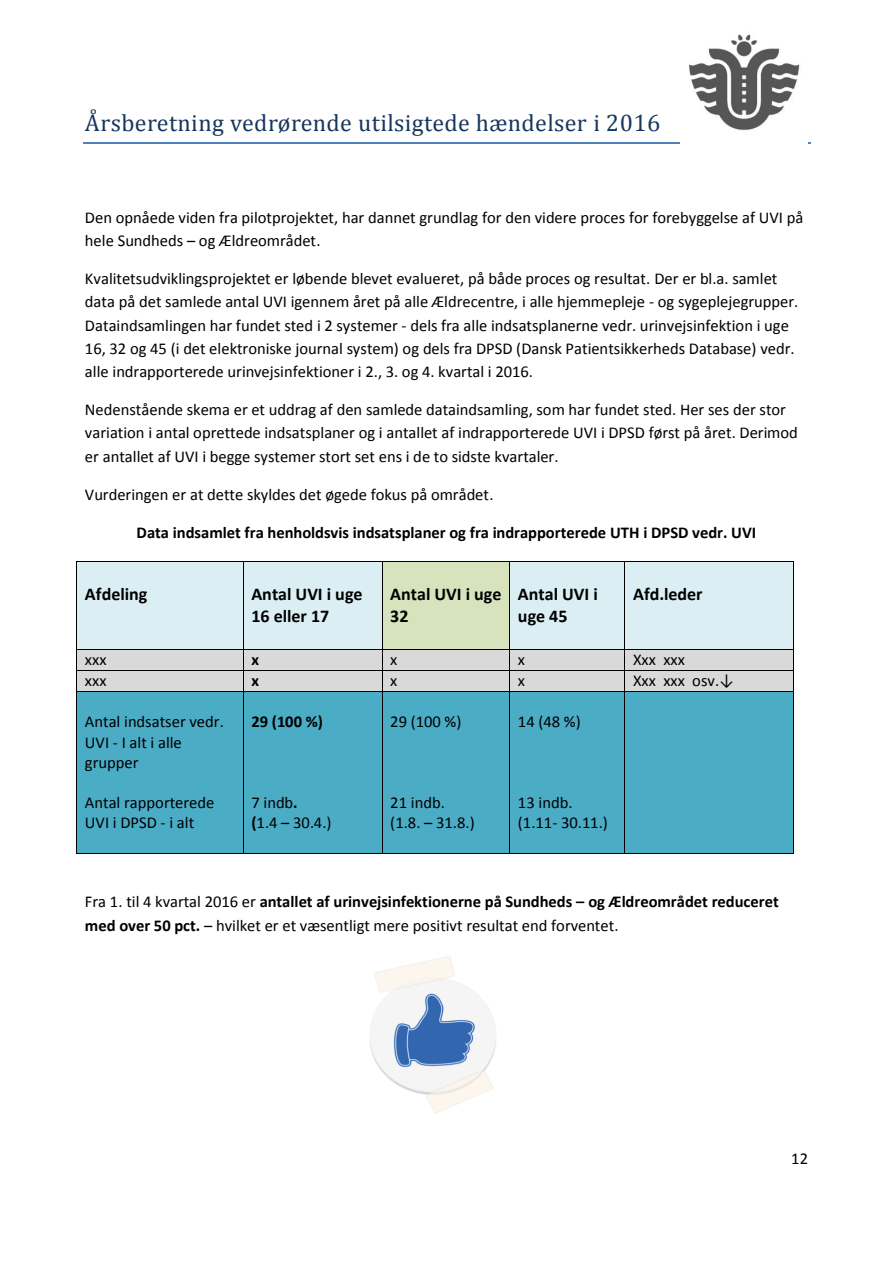
<style>
.page{position:relative;width:893px;height:1263px;background:#fff}
.page>*{position:absolute;margin:0;border:0;box-sizing:border-box;transform-origin:0 0}
.t1{font:24px "Cambria";letter-spacing:.015em;color:#17365d}
.t2{font:700 18px/21.9px "Calibri";color:#000}
.t3{font:16.5px/23.1px "Calibri";color:#000}
.t4{font:700 16.5px/23.4px "Calibri";letter-spacing:-.005em;color:#000}
.s1{font-weight:700}
.s2{font-weight:400}
</style>
<div class="page">
<hr style="left:83px;top:142px;width:727px;height:2px;background:#4f81bd">
<img style="left:681px;top:34px;width:126px;height:110px">
<div style="left:77px;top:561px;width:166px;height:88px;background:#daeef3"></div>
<div style="left:244px;top:561px;width:138px;height:88px;background:#daeef3"></div>
<div style="left:383px;top:561px;width:127px;height:88px;background:#d6e3bc"></div>
<div style="left:510px;top:561px;width:115px;height:88px;background:#daeef3"></div>
<div style="left:625px;top:561px;width:168px;height:88px;background:#daeef3"></div>
<hr style="left:77px;top:561px;width:166px;height:1px;background:#000">
<hr style="left:244px;top:561px;width:138px;height:1px;background:#000">
<hr style="left:382px;top:561px;width:128px;height:1px;background:#000">
<hr style="left:510px;top:561px;width:115px;height:1px;background:#000">
<hr style="left:625px;top:561px;width:168px;height:1px;background:#000">
<hr style="left:76px;top:561px;width:1px;height:88px;background:#000">
<hr style="left:243px;top:561px;width:1px;height:88px;background:#000">
<hr style="left:382px;top:561px;width:1px;height:88px;background:#000">
<hr style="left:510px;top:561px;width:1px;height:88px;background:#000">
<hr style="left:625px;top:561px;width:1px;height:88px;background:#000">
<hr style="left:793px;top:561px;width:1px;height:88px;background:#000">
<div style="left:77px;top:650px;width:166px;height:20px;background:#d9d9d9"></div>
<div style="left:244px;top:650px;width:138px;height:20px;background:#d9d9d9"></div>
<div style="left:383px;top:650px;width:127px;height:20px;background:#d9d9d9"></div>
<div style="left:510px;top:650px;width:115px;height:20px;background:#d9d9d9"></div>
<div style="left:625px;top:650px;width:168px;height:20px;background:#d9d9d9"></div>
<hr style="left:77px;top:649px;width:166px;height:1px;background:#000">
<hr style="left:244px;top:649px;width:138px;height:1px;background:#000">
<hr style="left:382px;top:649px;width:128px;height:1px;background:#000">
<hr style="left:510px;top:649px;width:115px;height:1px;background:#000">
<hr style="left:625px;top:649px;width:168px;height:1px;background:#000">
<div style="left:77px;top:671px;width:166px;height:20px;background:#d9d9d9"></div>
<div style="left:244px;top:671px;width:138px;height:20px;background:#d9d9d9"></div>
<div style="left:383px;top:671px;width:127px;height:20px;background:#d9d9d9"></div>
<div style="left:510px;top:671px;width:115px;height:20px;background:#d9d9d9"></div>
<div style="left:625px;top:671px;width:168px;height:20px;background:#d9d9d9"></div>
<hr style="left:77px;top:670px;width:166px;height:1px;background:#000">
<hr style="left:244px;top:670px;width:138px;height:1px;background:#000">
<hr style="left:382px;top:670px;width:128px;height:1px;background:#000">
<hr style="left:510px;top:670px;width:115px;height:1px;background:#000">
<hr style="left:625px;top:670px;width:168px;height:1px;background:#000">
<div style="left:77px;top:692px;width:166px;height:161px;background:#4bacc6"></div>
<div style="left:244px;top:692px;width:138px;height:161px;background:#4bacc6"></div>
<div style="left:383px;top:692px;width:127px;height:161px;background:#4bacc6"></div>
<div style="left:510px;top:692px;width:115px;height:161px;background:#4bacc6"></div>
<div style="left:625px;top:692px;width:168px;height:161px;background:#4bacc6"></div>
<svg style="left:76px;top:649px;width:1px;height:43px"></svg>
<hr style="left:77px;top:691px;width:166px;height:1px;background:#000">
<svg style="left:243px;top:649px;width:1px;height:43px"></svg>
<hr style="left:244px;top:691px;width:138px;height:1px;background:#000">
<svg style="left:382px;top:650px;width:1px;height:41px"></svg>
<hr style="left:382px;top:691px;width:128px;height:1px;background:#000">
<hr style="left:510px;top:691px;width:115px;height:1px;background:#000">
<hr style="left:625px;top:691px;width:168px;height:1px;background:#000">
<svg style="left:793px;top:649px;width:1px;height:43px"></svg>
<hr style="left:76px;top:692px;width:1px;height:161px;background:#000">
<hr style="left:77px;top:853px;width:166px;height:1px;background:#000">
<hr style="left:243px;top:692px;width:1px;height:161px;background:#000">
<hr style="left:244px;top:853px;width:138px;height:1px;background:#000">
<hr style="left:382px;top:692px;width:1px;height:161px;background:#000">
<hr style="left:382px;top:853px;width:128px;height:1px;background:#000">
<hr style="left:510px;top:692px;width:1px;height:161px;background:#000">
<hr style="left:510px;top:853px;width:115px;height:1px;background:#000">
<hr style="left:625px;top:692px;width:1px;height:161px;background:#000">
<hr style="left:625px;top:853px;width:168px;height:1px;background:#000">
<hr style="left:793px;top:692px;width:1px;height:161px;background:#000">
<img style="left:370px;top:956px;width:126px;height:158px">
<h1 class="t1" style="left:85px;top:108px;width:577px">Å rsberetning vedrørende utilsigtede hændelser i 2016</h1>
<p class="t3" style="left:85px;top:207px;width:720px">Den opnåede viden fra pilotprojektet, har dannet grundlag for den videre proces for forebyggelse af UVI på hele Sundheds – og Ældreområdet.</p>
<p class="t3" style="left:85px;top:269px;width:715px">Kvalitetsudviklingsprojektet er løbende blevet evalueret, på både proces og resultat. Der er bl.a. samlet data på det samlede antal UVI igennem året på alle Ældrecentre, i alle hjemmepleje - og sygeplejegrupper.<br>Dataindsamlingen har fundet sted i 2 systemer - dels fra alle indsatsplanerne vedr. urinvejsinfektion i uge 16, 32 og 45 (i det elektroniske journal system) og dels fra DPSD (Dansk Patientsikkerheds Database) vedr. alle indrapporterede urinvejsinfektioner i 2., 3. og 4. kvartal i 2016.</p>
<p class="t3" style="left:85px;top:399px;width:714px">Nedenstående skema er et uddrag af den samlede dataindsamling, som har fundet sted. Her ses der stor variation i antal oprettede indsatsplaner og i antallet af indrapporterede UVI i DPSD først på året. Derimod er antallet af UVI i begge systemer stort set ens i de to sidste kvartaler.</p>
<p class="t3" style="left:85px;top:484px;width:410px">Vurderingen er at dette skyldes det øgede fokus på området.</p>
<p class="t4" style="left:137px;top:522px;width:621px">Data indsamlet fra henholdsvis indsatsplaner og fra indrapporterede UTH i DPSD vedr. UVI</p>
<p class="t2" style="left:85px;top:585px;width:64px">Afdeling</p>
<p class="t2" style="left:251px;top:585px;width:113px">Antal UVI i uge<br>16 eller 17</p>
<p class="t2" style="left:390px;top:585px;width:113px">Antal UVI i uge<br>32</p>
<p class="t2" style="left:518px;top:585px;width:81px">Antal UVI i uge 45</p>
<p class="t2" style="left:633px;top:585px;width:71px">Afd.leder</p>
<p class="t3" style="left:85px;top:650px;width:23px">xxx</p>
<p class="t4" style="left:251px;top:650px;width:9px">x</p>
<p class="t3" style="left:390px;top:650px;width:9px">x</p>
<p class="t3" style="left:518px;top:650px;width:9px">x</p>
<p class="t3" style="left:633px;top:650px;width:53px">Xxx xxx</p>
<p class="t3" style="left:85px;top:671px;width:23px">xxx</p>
<p class="t4" style="left:251px;top:670px;width:9px">x</p>
<p class="t3" style="left:390px;top:671px;width:9px">x</p>
<p class="t3" style="left:518px;top:671px;width:9px">x</p>
<p class="t3" style="left:633px;top:671px;width:103px">Xxx xxx osv.↓</p>
<p class="t3" style="left:85px;top:713px;width:140px;line-height:20.1px">Antal indsatser vedr.<br>UVI - I alt i alle grupper</p>
<p class="t3" style="left:85px;top:794px;width:131px;line-height:20.1px">Antal rapporterede<br>UVI i DPSD - i alt</p>
<p class="t4" style="left:251px;top:711px;width:73px">29 (100 %)</p>
<p class="t3" style="left:390px;top:712px;width:73px">29 (100 %)</p>
<p class="t3" style="left:518px;top:712px;width:64px">14 (48 %)</p>
<p class="t3" style="left:251px;top:792px;width:48px">7 indb<span class="s1">.</span></p>
<p class="t3" style="left:251px;top:812px;width:82px"><span class="s1">(</span>1.4 – 30.4.)</p>
<p class="t3" style="left:390px;top:792px;width:56px">21 indb.</p>
<p class="t3" style="left:390px;top:812px;width:86px">(1.8. – 31.8.)</p>
<p class="t3" style="left:518px;top:792px;width:56px">13 indb.</p>
<p class="t3" style="left:518px;top:812px;width:91px">(1.11- 30.11.)</p>
<p class="t4" style="left:85px;top:891px;width:695px"><span class="s2">Fra 1. til 4 kvartal 2016 er</span> antallet af urinvejsinfektionerne på Sundheds – og Ældreområdet reduceret med over 50 pct. <span class="s2">– hvilket er et væsentligt mere positivt resultat end forventet.</span></p>
<p class="t3" style="left:791px;top:1148px;width:18px">12</p>
</div>
